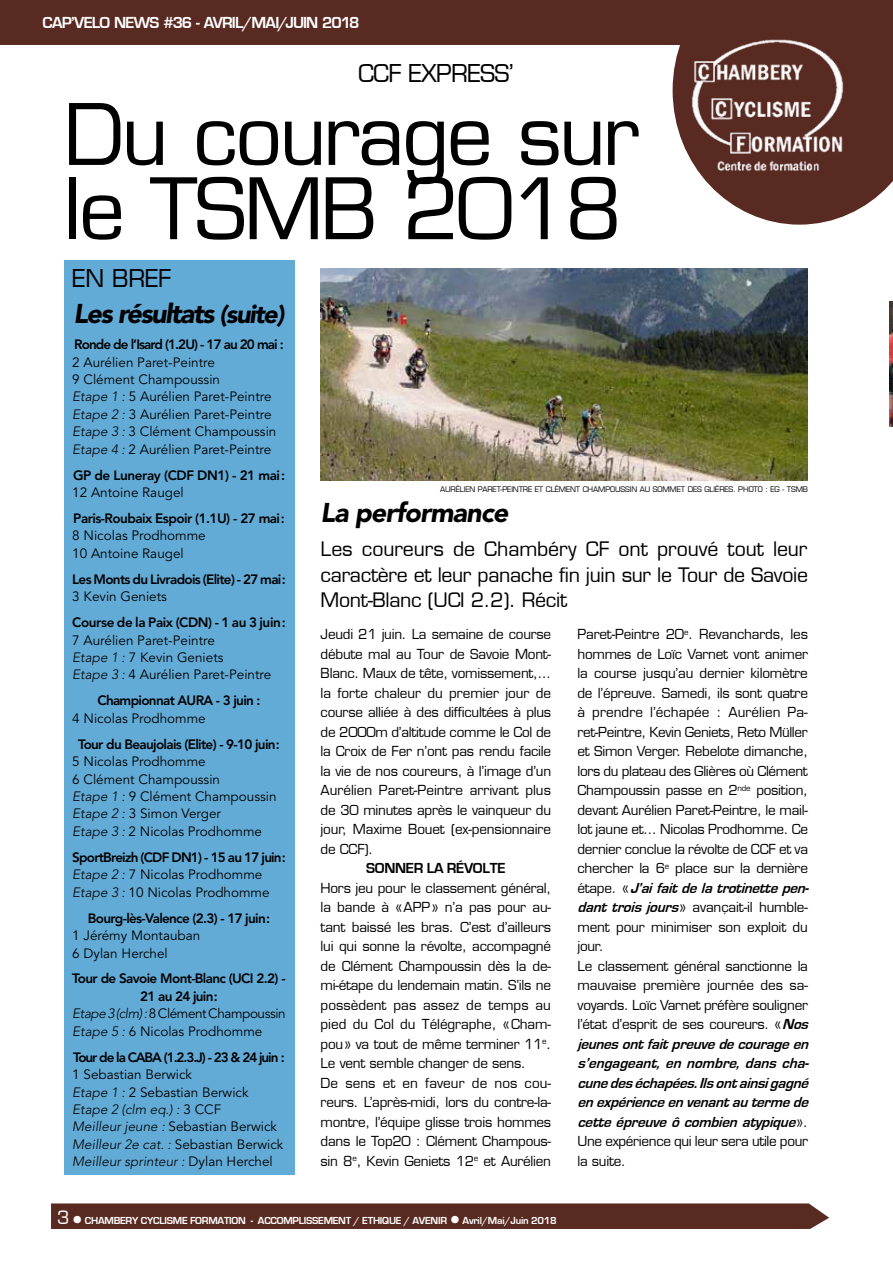
<style>
.page{position:relative;width:893px;height:1263px;background:#fff}
.page>*{position:absolute;margin:0;border:0;box-sizing:border-box;transform-origin:0 0}
.t1{font:500 82.5px/74.2px "Eurostile";letter-spacing:-.035em;color:#000}
.t2{font:italic 900 27px "Avenir LT Std";letter-spacing:-.06em;color:#000}
.t3{font:italic 900 27px "Avenir LT Std";letter-spacing:-.035em;color:#000}
.t4{font:500 24px "Eurostile";letter-spacing:-.03em;color:#000}
.t5{font:500 19.5px/25.5px "Eurostile";letter-spacing:-.015em;color:#000;text-align:justify}
.t6{font:700 16.5px "Eurostile";letter-spacing:-.055em;color:#fff}
.t7{font:italic 700 15px/19.5px "Eurostile";color:#000;text-align:justify}
.t8{font:700 15px "Eurostile";letter-spacing:-.02em;color:#000}
.t9{font:500 13.5px/19.5px "Eurostile";letter-spacing:-.02em;color:#000}
.t10{font:13.5px/17.4px "Avenir LT Std";color:#000}
.t11{font:800 13.5px "Avenir LT Std";letter-spacing:-.05em;color:#000}
.t12{font:800 13.5px "Avenir LT Std";letter-spacing:-.03em;color:#000}
.t13{font:800 13.5px "Avenir LT Std";letter-spacing:-.08em;color:#000}
.t14{font:800 13.5px "Avenir LT Std";letter-spacing:-.07em;color:#000}
.t15{font:13.5px "Avenir LT Std";letter-spacing:-.03em;color:#000}
.t16{font:700 10.5px "Eurostile";letter-spacing:-.025em;color:#fff}
.t17{font:500 7.5px "Eurostile";letter-spacing:-.015em;color:#000}
.s1{font-size:25.5px}
.s2{font-weight:300;font-style:italic}
.s3{font-weight:800}
.s4{font-weight:500;font-style:normal;font-size:13.5px}
.s5{font-weight:700;font-style:italic;font-size:15px}
.s6{font-weight:500;font-size:18px}
.s7{font-family:"Avenir LT Std";font-weight:400;font-size:21px}
</style>
<div class="page">
<div style="left:51px;top:1203px;width:778px;height:26px;background:#592a21"></div>
<div style="left:0;top:0;width:893px;height:45px;background:#592a21"></div>
<svg style="left:673px;top:45px;width:220px;height:180px;fill:#592a21"></svg>
<img style="left:688px;top:39px;width:159px;height:142px">
<img style="left:321px;top:268px;width:487px;height:213px">
<div style="left:64px;top:260px;width:230px;height:914px;background:#63abd7"></div>
<img style="left:890px;top:302px;width:3px;height:125px">
<p class="t6" style="left:43px;top:13px;width:318px">CAP’VELO NEWS #36 - AVRIL/MAI/JUIN 2018</p>
<h3 class="t4" style="left:358px;top:59px;width:157px">CCF EXPRESS’</h3>
<h1 class="t1" style="left:64px;top:98px;width:577px">Du courage sur le TSMB 2018</h1>
<h3 class="t4" style="left:72px;top:263px;width:101px">EN BREF</h3>
<h2 class="t2" style="left:74px;top:297px;width:212px">Les résultats <span class="s1">(suite)</span></h2>
<p class="t14" style="left:74px;top:336px;width:211px">Ronde de l’Isard (1.2U) - 17 au 20 mai :</p>
<p class="t10" style="left:72px;top:354px;width:206px">2 Aurélien Paret-Peintre<br>9 Clément Champoussin<br><span class="s2">Etape 1 :</span> 5 Aurélien Paret-Peintre<br><span class="s2">Etape 2 :</span> 3 Aurélien Paret-Peintre<br><span class="s2">Etape 3 :</span> 3 Clément Champoussin<br><span class="s2">Etape 4 :</span> 2 Aurélien Paret-Peintre</p>
<p class="t12" style="left:73px;top:467px;width:214px">GP de Luneray (CDF DN1) - 21 mai:</p>
<p class="t10" style="left:72px;top:484px;width:113px">12 Antoine Raugel</p>
<p class="t11" style="left:73px;top:510px;width:213px">Paris-Roubaix Espoir (1.1U) - 27 mai:</p>
<p class="t10" style="left:72px;top:527px;width:135px">8 Nicolas Prodhomme<br>10 Antoine Raugel</p>
<p class="t11" style="left:72px;top:571px;width:215px">Les Monts du Livradois (Elite) - 27 mai:</p>
<p class="t10" style="left:72px;top:588px;width:96px">3 Kevin Geniets</p>
<p class="t12" style="left:72px;top:614px;width:215px">Course de la Paix (CDN) - 1 au 3 juin:</p>
<p class="t10" style="left:72px;top:632px;width:201px">7 Aurélien Paret-Peintre<br><span class="s2">Etape 1 :</span> 7 Kevin Geniets<br><span class="s2">Etape 3 :</span> 4 Aurélien Paret-Peintre</p>
<p class="t11" style="left:97px;top:693px;width:165px">Championnat AURA - 3 juin :</p>
<p class="t10" style="left:72px;top:710px;width:135px">4 Nicolas Prodhomme</p>
<p class="t11" style="left:78px;top:736px;width:203px">Tour du Beaujolais (Elite) - 9-10 juin:</p>
<p class="t10" style="left:72px;top:753px;width:206px">5 Nicolas Prodhomme<br>6 Clément Champoussin<br><span class="s2">Etape 1 :</span> 9 Clément Champoussin<br><span class="s2">Etape 2 :</span> 3 Simon Verger<br><span class="s2">Etape 3 :</span> 2 Nicolas Prodhomme</p>
<p class="t10" style="left:72px;top:849px;width:215px"><span class="s3">SportBreizh (CDF DN1) - 15 au 17 juin:<br></span><span class="s2">Etape 2 :</span> 7 Nicolas Prodhomme<br><span class="s2">Etape 3 :</span> 10 Nicolas Prodhomme</p>
<p class="t11" style="left:88px;top:910px;width:184px">Bourg-lès-Valence (2.3) - 17 juin:</p>
<p class="t10" style="left:72px;top:927px;width:130px">1 Jérémy Montauban<br>6 Dylan Herchel</p>
<p class="t11" style="left:72px;top:971px;width:215px">Tour de Savoie Mont-Blanc (UCI 2.2) -</p>
<p class="t11" style="left:140px;top:988px;width:79px">21 au 24 juin:</p>
<p class="t15" style="left:72px;top:1006px;width:215px"><span class="s2">Etape 3 (clm) :</span> 8 Clément Champoussin</p>
<p class="t10" style="left:72px;top:1023px;width:192px"><span class="s2">Etape 5 :</span> 6 Nicolas Prodhomme</p>
<p class="t13" style="left:73px;top:1049px;width:213px">Tour de la CABA (1.2.3.J) - 23 &amp; 24 juin :</p>
<p class="t10" style="left:72px;top:1066px;width:213px">1 Sebastian Berwick<br><span class="s2">Etape 1 :</span> 2 Sebastian Berwick<br><span class="s2">Etape 2 (clm eq.) :</span> 3 CCF<br><span class="s2">Meilleur jeune :</span> Sebastian Berwick<br><span class="s2">Meilleur 2e cat. :</span> Sebastian Berwick<br><span class="s2">Meilleur sprinteur :</span> Dylan Herchel</p>
<p class="t17" style="left:440px;top:484px;width:369px">AURÉLIEN PARET-PEINTRE ET CLÉMENT CHAMPOUSSIN AU SOMMET DES GLIÈRES. PHOTO : EG - TSMB</p>
<h2 class="t3" style="left:321px;top:496px;width:189px">La performance</h2>
<h3 class="t5" style="left:321px;top:536px;width:489px">Les coureurs de Chambéry CF ont prouvé tout leur caractère et leur panache fin juin sur le Tour de Savoie Mont-Blanc (UCI 2.2). Récit</h3>
<p class="t9" style="left:321px;top:624px;width:232px;text-align:justify">Jeudi 21 juin. La semaine de course débute mal au Tour de Savoie Mont-Blanc. Maux de tête, vomissement,... la forte chaleur du premier jour de course alliée à des difficultées à plus de 2000m d’altitude comme le Col de la Croix de Fer n’ont pas rendu facile la vie de nos coureurs, à l’image d’un Aurélien Paret-Peintre arrivant plus de 30 minutes après le vainqueur du jour, Maxime Bouet (ex-pensionnaire de CCF).</p>
<p class="t8" style="left:366px;top:860px;width:141px">SONNER LA RÉVOLTE</p>
<p class="t9" style="left:321px;top:878px;width:232px">Hors jeu pour le classement général, la bande à «APP» n’a pas pour au&shy;tant baissé les bras. C’est d’ailleurs lui qui sonne la révolte, accompagné de Clément Champoussin dès la de&shy;mi-étape du lendemain matin. S’ils ne possèdent pas assez de temps au pied du Col du Télégraphe, «Cham&shy;pou» va tout de même terminer 11<sup>e</sup>.<br>Le vent semble changer de sens.<br>De sens et en faveur de nos cou&shy;reurs. L’après-midi, lors du contre-la&shy;montre, l’équipe glisse trois hommes dans le Top20 : Clément Champous&shy;sin 8<sup>e</sup>, Kevin Geniets 12<sup>e</sup> et Aurélien</p>
<p class="t9" style="left:577px;top:624px;width:232px;text-align:justify">Paret-Peintre 20<sup>e</sup>. Revanchards, les hommes de Loïc Varnet vont animer la course jusqu’au dernier kilomètre de l’épreuve. Samedi, ils sont quatre à prendre l’échapée : Aurélien Pa&shy;ret-Peintre, Kevin Geniets, Reto Müller et Simon Verger. Rebelote dimanche, lors du plateau des Glières où Clément Champoussin passe en 2<sup>nde</sup> position, devant Aurélien Paret-Peintre, le mail&shy;lot jaune et... Nicolas Prodhomme. Ce dernier conclue la révolte de CCF et va chercher la 6<sup>e</sup> place sur la dernière</p>
<p class="t7" style="left:577px;top:878px;width:236px"><span class="s4">é t a p e . «</span> J’aifaitdelatrotinettepen-</p>
<p class="t9" style="left:577px;top:897px;width:236px"><span class="s5">danttroisjours</span>» avançait-il humble&shy;ment pour minimiser son exploit du jour.<br>Le classement général sanctionne la mauvaise première journée des sa&shy;voyards. Loïc Varnet préfère souligner l’état d’esprit de ses coureurs. «<span class="s5">Nos</span></p>
<p class="t7" style="left:577px;top:1034px;width:237px">jeunesontfaitpreuvedecourageen s’engageant, en nombre, dans cha&shy;cunedeséchapées.Ilsontainsigagné enexpérienceenvenantautermede cetteépreuveôcombienatypique<span class="s4">» .</span></p>
<p class="t9" style="left:577px;top:1131px;width:232px">Une expérience qui leur sera utile pour la suite.</p>
<p class="t16" style="left:57px;top:1214px;width:501px"><span class="s6">3</span> <span class="s7">•</span> CHAMBERY CYCLISME FORMATION - ACCOMPLISSEMENT / ETHIQUE / AVENIR <span class="s7">•</span> Avril/Mai/Juin 2018</p>
</div>
